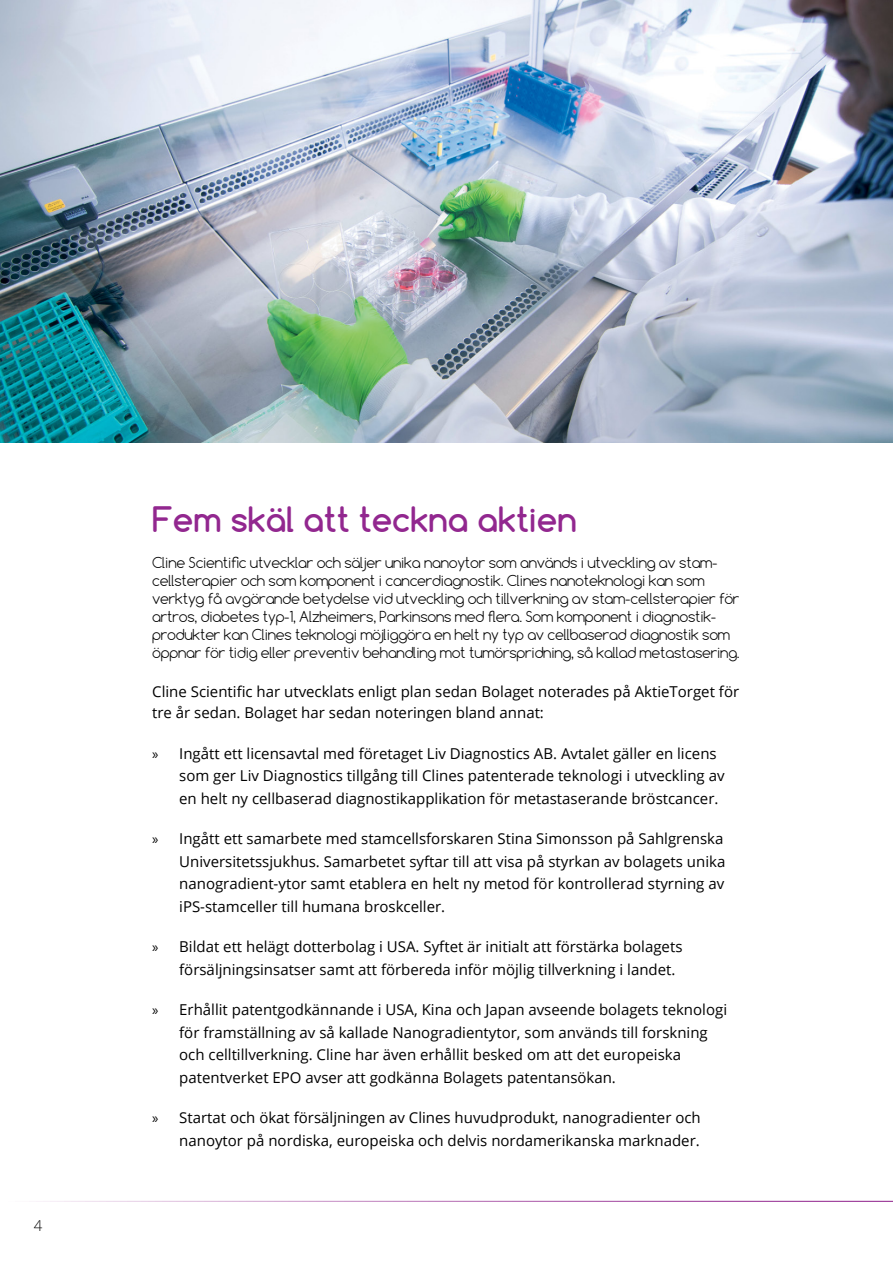
<style>
.page{position:relative;width:893px;height:1263px;background:#fff}
.page>*{position:absolute;margin:0;border:0;box-sizing:border-box;transform-origin:0 0}
.t1{font:700 33px "Comfortaa";color:#92278f}
.t2{font:15px/22.5px "Open Sans";color:#000}
.t3{font:300 15px "Open Sans";color:#000}
.t4{font:300 14.25px/18px "Comfortaa";letter-spacing:-.02em;color:#000}
.s1{font-family:"Myriad Pro"}
</style>
<div class="page">
<hr style="left:0;top:1201px;width:893px;height:1px;background:#92278f">
<img style="left:0;top:0;width:893px;height:442px">
<p class="t3" style="left:34px;top:1215px;width:10px">4</p>
<h1 class="t1" style="left:152px;top:499px;width:426px">Fem skäl att teckna aktien</h1>
<p class="t4" style="left:152px;top:553px;width:589px">Cline Scientific utvecklar och säljer unika nanoytor som används i utveckling av stam&shy;cellsterapier och som komponent i cancerdiagnostik. Clines nanoteknologi kan som verktyg få avgörande betydelse vid utveckling och tillverkning av stam-cellsterapier för artros, diabetes typ-1, Alzheimers, Parkinsons med flera. Som komponent i diagnostik&shy;produkter kan Clines teknologi möjliggöra en helt ny typ av cellbaserad diagnostik som öppnar för tidig eller preventiv behandling mot tumörspridning, så kallad metastasering.</p>
<p class="t2" style="left:152px;top:681px;width:588px;line-height:21px">Cline Scientific har utvecklats enligt plan sedan Bolaget noterades på AktieTorget för tre år sedan. Bolaget har sedan noteringen bland annat:</p>
<p class="t2" style="left:179px;top:741px;width:547px;text-indent:-27px"><span class="s1">»</span> Ingått ett licensavtal med företaget Liv Diagnostics AB. Avtalet gäller en licens som ger Liv Diagnostics tillgång till Clines patenterade teknologi i utveckling av en helt ny cellbaserad diagnostikapplikation för metastaserande bröstcancer.</p>
<p class="t2" style="left:179px;top:827px;width:548px;text-indent:-27px"><span class="s1">»</span> Ingått ett samarbete med stamcellsforskaren Stina Simonsson på Sahlgrenska Universitetssjukhus. Samarbetet syftar till att visa på styrkan av bolagets unika nanogradient-ytor samt etablera en helt ny metod för kontrollerad styrning av iPS-stamceller till humana broskceller.</p>
<p class="t2" style="left:179px;top:935px;width:505px;text-indent:-27px"><span class="s1">»</span> Bildat ett helägt dotterbolag i USA. Syftet är initialt att förstärka bolagets försäljningsinsatser samt att förbereda inför möjlig tillverkning i landet.</p>
<p class="t2" style="left:179px;top:998px;width:549px;text-indent:-27px"><span class="s1">»</span> Erhållit patentgodkännande i USA, Kina och Japan avseende bolagets teknologi för framställning av så kallade Nanogradientytor, som används till forskning och celltillverkning. Cline har även erhållit besked om att det europeiska patentverket EPO avser att godkänna Bolagets patentansökan.</p>
<p class="t2" style="left:152px;top:1106px;width:550px;text-align:right"><span class="s1">»</span> Startat och ökat försäljningen av Clines huvudprodukt, nanogradienter och nanoytor på nordiska, europeiska och delvis nordamerikanska marknader.</p>
</div>
